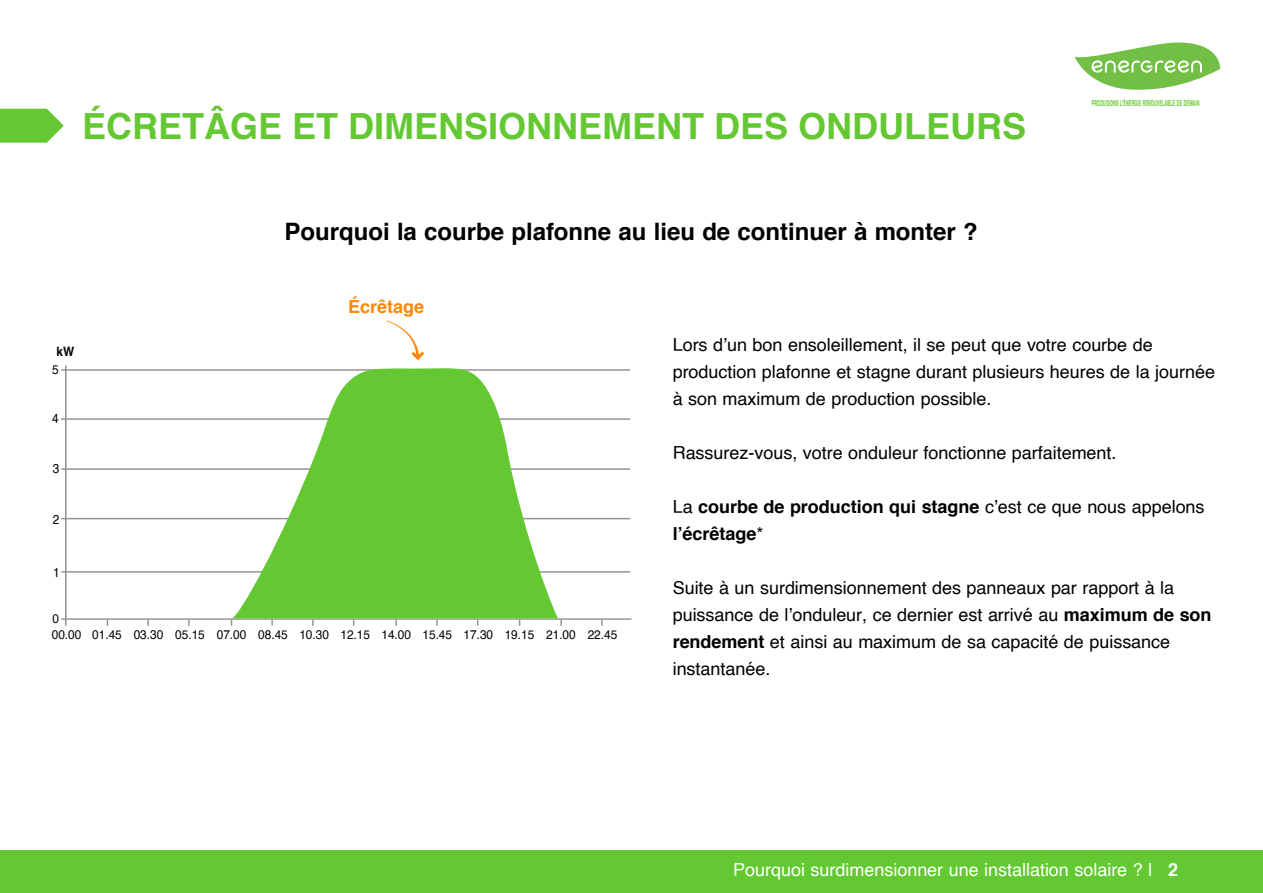
<style>
.page{position:relative;width:1263px;height:893px;background:#fff}
.page>*{position:absolute;margin:0;border:0;box-sizing:border-box;transform-origin:0 0}
.t1{font:700 36px "Helvetica";color:#64c832}
.t2{font:700 24px "Helvetica";color:#000}
.t3{font:18px/27px "Helvetica";color:#000}
.t4{font:700 18px/27px "Helvetica";color:#000}
.t5{font:18px "Helvetica";color:#fff}
.t6{font:700 18px "Helvetica";color:#ff8700}
.t7{font:13.5px "Helvetica";color:#000;scale:.88 1}
.t8{font:13.2px "Helvetica";color:#000;scale:.9 1}
.t9{font:13.05px "Helvetica";color:#000;scale:.91 1}
.t10{font:12.9px "Helvetica";color:#000;scale:.92 1}
.t11{font:700 12.9px "Helvetica";color:#000;scale:.91 1}
.t12{font:12.6px/15.9px "Helvetica";color:#000;scale:.94 1}
.t13{font:700 expanded 8.25px "Helvetica Neue LT Std";letter-spacing:.115em;color:#64c832;scale:.35 1}
.s1{font-weight:400}
.s2{font-weight:700}
</style>
<div class="page">
<div style="left:0;top:850px;width:1263px;height:43px;background:#64c832"></div>
<svg style="left:1074px;top:42px;width:146px;height:48px"></svg>
<svg style="left:147px;top:620px;width:2px;height:6px"></svg>
<svg style="left:188px;top:620px;width:2px;height:6px"></svg>
<svg style="left:312px;top:620px;width:2px;height:6px"></svg>
<svg style="left:395px;top:620px;width:2px;height:6px"></svg>
<svg style="left:436px;top:620px;width:2px;height:6px"></svg>
<svg style="left:560px;top:620px;width:2px;height:6px"></svg>
<svg style="left:601px;top:620px;width:2px;height:6px"></svg>
<hr style="left:61px;top:618px;width:570px;height:2px;background:#939598">
<hr style="left:61px;top:369px;width:569px;height:2px;background:#b4b4b4">
<hr style="left:61px;top:418px;width:569px;height:2px;background:#000;opacity:.42">
<hr style="left:61px;top:468px;width:569px;height:2px;background:#000;opacity:.42">
<hr style="left:61px;top:518px;width:569px;height:1px;background:#949494">
<hr style="left:61px;top:571px;width:569px;height:2px;background:#000;opacity:.42">
<hr style="left:65px;top:366px;width:2px;height:259px;background:#939598">
<svg style="left:232px;top:368px;width:326px;height:250px;fill:#64c832"></svg>
<svg style="left:0;top:109px;width:64px;height:34px;background:#7acf4f"></svg>
<svg style="left:386px;top:320px;width:38px;height:40px"></svg>
<h1 class="t1" style="left:82px;top:112px;width:946px">ÉCRETÂGE ET DIMENSIONNEMENT DES ONDULEURS</h1>
<h2 class="t2" style="left:285px;top:222px;width:695px">Pourquoi la courbe plafonne au lieu de continuer à monter ?</h2>
<p class="t6" style="left:348px;top:300px;width:77px">Écrêtage</p>
<p class="t13" style="left:1092px;top:100px;width:310px">PRODUISONS L’ÉNERGIE RENOUVELABLE DE DEMAIN</p>
<p class="t11" style="left:57px;top:347px;width:21px">kW</p>
<p class="t10" style="left:52px;top:364px;width:9px">5</p>
<p class="t7" style="left:52px;top:413px;width:9px">4</p>
<p class="t10" style="left:53px;top:463px;width:9px">3</p>
<p class="t9" style="left:53px;top:514px;width:9px">2</p>
<p class="t8" style="left:53px;top:567px;width:9px">1</p>
<p class="t12" style="left:52px;top:612px;width:603px">0<br>00.00 01.45 03.30 05.15 07.00 08.45 10.30 12.15 14.00 15.45 17.30 19.15 21.00 22.45</p>
<p class="t3" style="left:673px;top:332px;width:544px">Lors d’un bon ensoleillement, il se peut que votre courbe de production plafonne et stagne durant plusieurs heures de la journée à son maximum de production possible.</p>
<p class="t3" style="left:673px;top:440px;width:445px">Rassurez-vous, votre onduleur fonctionne parfaitement.</p>
<p class="t4" style="left:673px;top:494px;width:533px"><span class="s1">La</span> courbe de production qui stagne <span class="s1">c’est ce que nous appelons </span>l’écrêtage<span class="s1">*</span></p>
<p class="t3" style="left:673px;top:575px;width:540px">Suite à un surdimensionnement des panneaux par rapport à la puissance de l’onduleur, ce dernier est arrivé au <span class="s2">maximum de son rendement</span> et ainsi au maximum de sa capacité de puissance instantanée.</p>
<p class="t5" style="left:733px;top:863px;width:446px">Pourquoi surdimensionner une installation solaire ? | <span class="s2">2</span></p>
</div>
